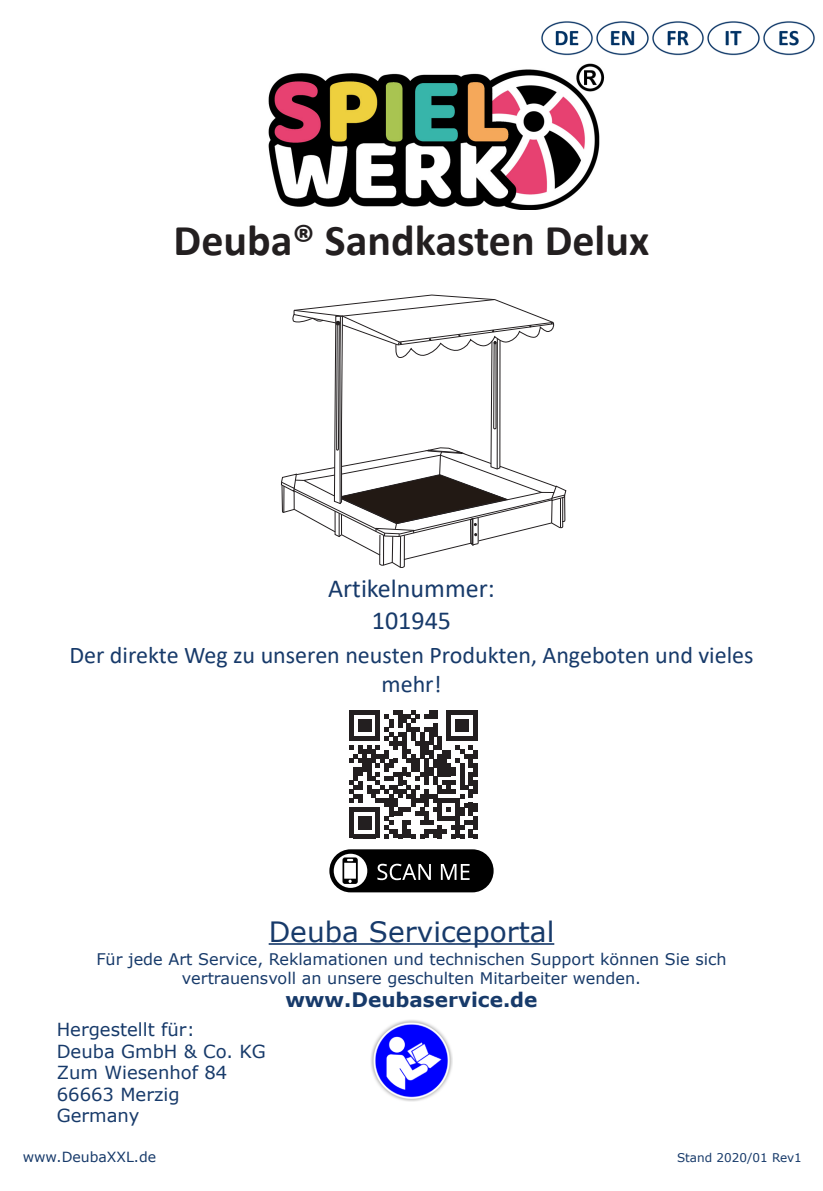
<style>
.page{position:relative;width:823px;height:1191px;background:#fff}
.page>*{position:absolute;margin:0;border:0;box-sizing:border-box;transform-origin:0 0}
.t1{font:700 44px "Calibri";color:#231f20}
.t2{font:28px "Verdana";color:#173a6a}
.t3{font:26px "Calibri";color:#173a6a}
.t4{font:24px/28.8px "Calibri";color:#173a6a;text-align:center}
.t5{font:700 20px "Verdana";color:#173a6a}
.t6{font:18px "Verdana";color:#173a6a}
.t7{font:16px/19.2px "Verdana";color:#173a6a;text-align:center}
.t8{font:14px "Verdana";color:#173a6a}
.t9{font:12px "Verdana";color:#173a6a}
</style>
<div class="page">
<img style="left:596px;top:21px;width:219px;height:35px">
<img style="left:371px;top:1020px;width:81px;height:81px">
<img style="left:268px;top:63px;width:336px;height:146px">
<hr style="left:268px;top:943px;width:286px;height:1px;background:#173a6a">
<svg style="left:349px;top:710px;width:128px;height:128px"></svg>
<img style="left:541px;top:21px;width:52px;height:35px">
<svg style="left:329px;top:849px;width:164px;height:43px"></svg>
<svg style="left:281px;top:294px;width:285px;height:274px"></svg>
<p class="t1" style="left:173px;top:209px;width:477px">Deuba® Sandkasten Delux</p>
<p class="t3" style="left:328px;top:570px;width:168px">Artikelnummer:</p>
<p class="t3" style="left:371px;top:602px;width:81px">101945</p>
<p class="t4" style="left:69px;top:640px;width:685px">Der direkte Weg zu unseren neusten Produkten, Angeboten und vieles mehr!</p>
<p class="t2" style="left:268px;top:912px;width:287px">Deuba Serviceportal</p>
<p class="t7" style="left:96px;top:949px;width:631px">Für jede Art Service, Reklamationen und technischen Support können Sie sich vertrauensvoll an unsere geschulten Mitarbeiter wenden.</p>
<p class="t5" style="left:285px;top:985px;width:253px">www.Deubaservice.de</p>
<p class="t6" style="left:57px;top:1017px;width:139px">Hergestellt für:</p>
<p class="t6" style="left:57px;top:1038px;width:210px">Deuba GmbH &amp; Co. KG</p>
<p class="t6" style="left:57px;top:1060px;width:172px">Zum Wiesenhof 84</p>
<p class="t6" style="left:57px;top:1081px;width:124px">66663 Merzig</p>
<p class="t6" style="left:57px;top:1103px;width:84px">Germany</p>
<p class="t8" style="left:23px;top:1147px;width:135px">www.DeubaXXL.de</p>
<p class="t9" style="left:676px;top:1149px;width:126px">Stand 2020/01 Rev1</p>
</div>
